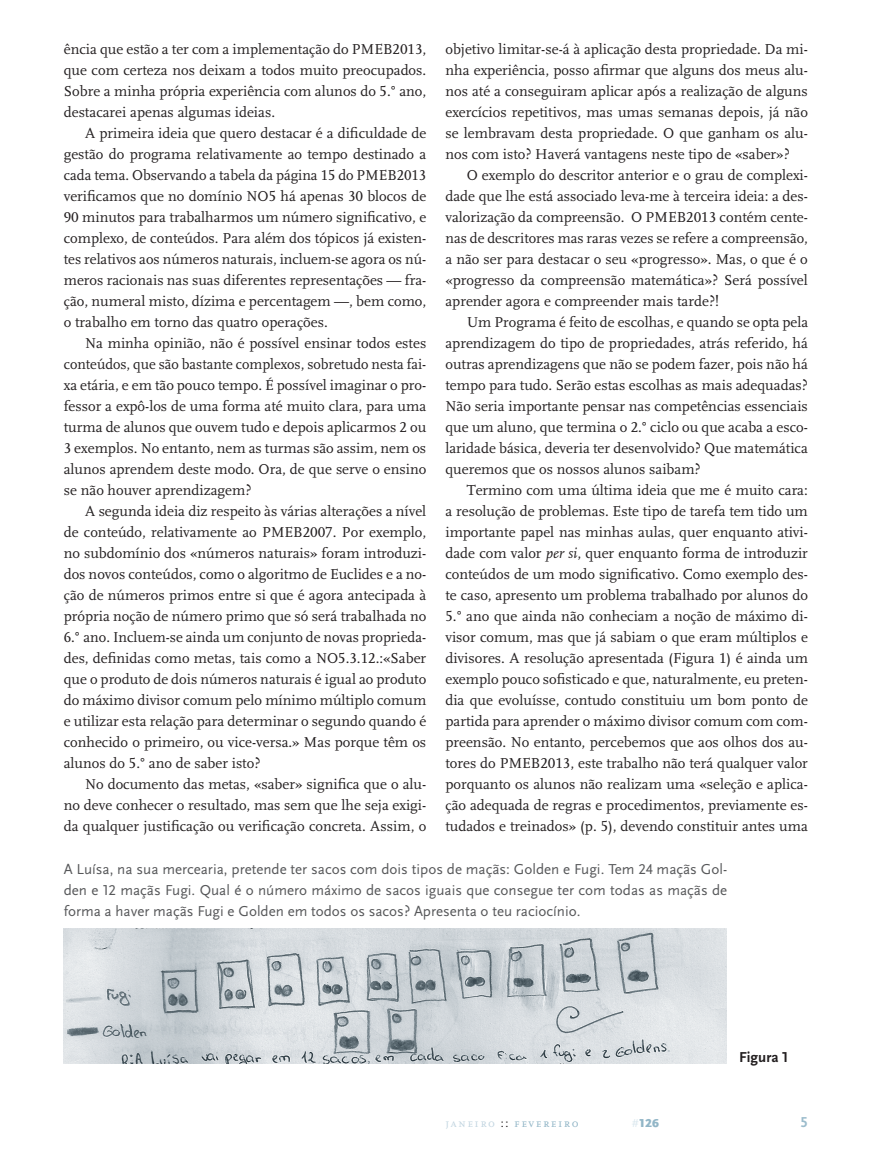
<style>
.page{position:relative;width:893px;height:1149px;background:#fff}
.page>*{position:absolute;margin:0;border:0;box-sizing:border-box;transform-origin:0 0}
.t1{font:15px/21px "Scala";color:#231f20;text-align:justify}
.t2{font:15px/21px "Scala Sans Pro";color:#57585a;text-align:justify}
.t3{font:700 15px "Scala Sans Pro";color:#231f20}
.t4{font:12px "Scala Caps";letter-spacing:.12em;color:#92b6c7}
.t5{font:900 12px "Scala Sans Pro";color:#92b6c7}
.s1{font-family:"Scala Caps"}
.s2{font-style:italic}
.s3{color:#c3d6e1}
.s4{color:#231f20}
.s5{font-weight:400;color:#d8e6ed}
</style>
<div class="page">
<img style="left:64px;top:928px;width:662px;height:135px">
<p class="t1" style="left:64px;top:38px;width:364px">ência que estão a ter com a implementação do PMEB<span class="s1">2013</span>, que com certeza nos deixam a todos muito preocupados.<br>Sobre a minha própria experiência com alunos do <span class="s1">5</span>.° ano, destacarei apenas algumas ideias.</p>
<p class="t1" style="left:64px;top:122px;width:364px;text-indent:21px">A primeira ideia que quero destacar é a dificuldade de gestão do programa relativamente ao tempo destinado a cada tema. Observando a tabela da página <span class="s1">15</span> do PMEB<span class="s1">2013 </span>verificamos que no domínio NO<span class="s1">5</span> há apenas <span class="s1">30</span> blocos de <span class="s1">90</span> minutos para trabalharmos um número significativo, e complexo, de conteúdos. Para além dos tópicos já existen&shy;tes relativos aos números naturais, incluem-se agora os nú&shy;meros racionais nas suas diferentes representações — fra&shy;ção, numeral misto, dízima e percentagem —, bem como, o trabalho em torno das quatro operações.</p>
<p class="t1" style="left:64px;top:332px;width:364px;text-indent:21px">Na minha opinião, não é possível ensinar todos estes conteúdos, que são bastante complexos, sobretudo nesta fai&shy;xa etária, e em tão pouco tempo. É possível imaginar o pro&shy;fessor a expô-los de uma forma até muito clara, para uma turma de alunos que ouvem tudo e depois aplicarmos <span class="s1">2</span> ou <span class="s1">3</span> exemplos. No entanto, nem as turmas são assim, nem os alunos aprendem deste modo. Ora, de que serve o ensino se não houver aprendizagem?</p>
<p class="t1" style="left:64px;top:500px;width:364px;text-indent:21px">A segunda ideia diz respeito às várias alterações a nível de conteúdo, relativamente ao PMEB<span class="s1">2007</span>. Por exemplo, no subdomínio dos «números naturais» foram introduzi&shy;dos novos conteúdos, como o algoritmo de Euclides e a no&shy;ção de números primos entre si que é agora antecipada à própria noção de número primo que só será trabalhada no <span class="s1">6</span>.° ano. Incluem-se ainda um conjunto de novas proprieda&shy;des, definidas como metas, tais como a NO<span class="s1">5</span>.<span class="s1">3</span>.<span class="s1">12</span>.:«Saber que o produto de dois números naturais é igual ao produto do máximo divisor comum pelo mínimo múltiplo comum e utilizar esta relação para determinar o segundo quando é conhecido o primeiro, ou vice-versa.» Mas porque têm os alunos do <span class="s1">5</span>.° ano de saber isto?</p>
<p class="t1" style="left:64px;top:773px;width:364px;text-indent:21px">No documento das metas, «saber» significa que o alu&shy;no deve conhecer o resultado, mas sem que lhe seja exigi&shy;da qualquer justificação ou verificação concreta. Assim, o</p>
<p class="t1" style="left:445px;top:38px;width:364px">objetivo limitar-se-á à aplicação desta propriedade. Da mi&shy;nha experiência, posso afirmar que alguns dos meus alu&shy;nos até a conseguiram aplicar após a realização de alguns exercícios repetitivos, mas umas semanas depois, já não se lembravam desta propriedade. O que ganham os alu&shy;nos com isto? Haverá vantagens neste tipo de «saber»?</p>
<p class="t1" style="left:445px;top:164px;width:364px;text-indent:21px">O exemplo do descritor anterior e o grau de complexi&shy;dade que lhe está associado leva-me à terceira ideia: a des&shy;valorização da compreensão. O PMEB<span class="s1">2013</span> contém cente&shy;nas de descritores mas raras vezes se refere a compreensão, a não ser para destacar o seu «progresso». Mas, o que é o «progresso da compreensão matemática»? Será possível aprender agora e compreender mais tarde?!</p>
<p class="t1" style="left:445px;top:311px;width:364px;text-indent:21px">Um Programa é feito de escolhas, e quando se opta pela aprendizagem do tipo de propriedades, atrás referido, há outras aprendizagens que não se podem fazer, pois não há tempo para tudo. Serão estas escolhas as mais adequadas?<br>Não seria importante pensar nas competências essenciais que um aluno, que termina o <span class="s1">2</span>.° ciclo ou que acaba a esco&shy;laridade básica, deveria ter desenvolvido? Que matemática queremos que os nossos alunos saibam?</p>
<p class="t1" style="left:445px;top:479px;width:364px;text-indent:21px">Termino com uma última ideia que me é muito cara: a resolução de problemas. Este tipo de tarefa tem tido um importante papel nas minhas aulas, quer enquanto ativi&shy;dade com valor <span class="s2">per si</span>, quer enquanto forma de introduzir conteúdos de um modo significativo. Como exemplo des&shy;te caso, apresento um problema trabalhado por alunos do <span class="s1">5</span>.° ano que ainda não conheciam a noção de máximo di&shy;visor comum, mas que já sabiam o que eram múltiplos e divisores. A resolução apresentada (Figura <span class="s1">1</span>) é ainda um exemplo pouco sofisticado e que, naturalmente, eu preten&shy;dia que evoluísse, contudo constituiu um bom ponto de partida para aprender o máximo divisor comum com com&shy;preensão. No entanto, percebemos que aos olhos dos au&shy;tores do PMEB<span class="s1">2013</span>, este trabalho não terá qualquer valor porquanto os alunos não realizam uma «seleção e aplica&shy;ção adequada de regras e procedimentos, previamente es&shy;tudados e treinados» (p. <span class="s1">5</span>), devendo constituir antes uma</p>
<p class="t2" style="left:64px;top:858px;width:665px">A Luísa, na sua mercearia, pretende ter sacos com dois tipos de maçãs: Golden e Fugi. Tem 24 maçãs Gol&shy;den e 12 maçãs Fugi. Qual é o número máximo de sacos iguais que consegue ter com todas as maçãs de forma a haver maçãs Fugi e Golden em todos os sacos? Apresenta o teu raciocínio.</p>
<p class="t4" style="left:445px;top:1116px;width:135px"><span class="s3">janeiro</span> <span class="s4">::</span> fevereiro</p>
<p class="t5" style="left:631px;top:1115px;width:29px"><span class="s5">#</span>126</p>
<p class="t3" style="left:739px;top:1048px;width:51px">Figura 1</p>
</div>
